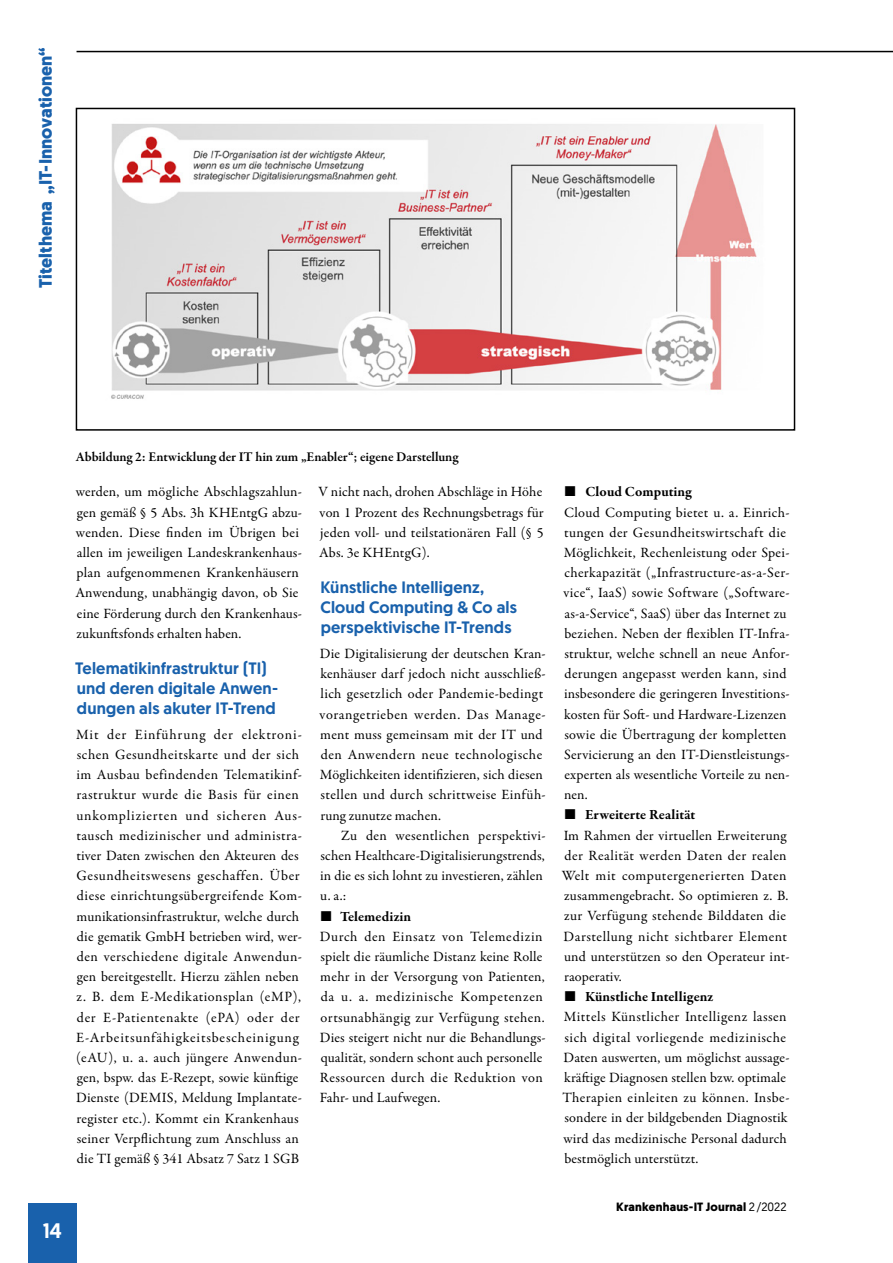
<style>
.page{position:relative;width:893px;height:1263px;background:#fff}
.page>*{position:absolute;margin:0;border:0;box-sizing:border-box;transform-origin:0 0}
.t1{font:500 21px "Geomanist";color:#fff}
.t2{font:700 18px "Geomanist";letter-spacing:.005em;color:#1961ac}
.t3{font:500 16.5px/20px "Geomanist";letter-spacing:.01em;color:#1961ac}
.t4{font:14.25px/20.2px "Garamond Premr Pro";letter-spacing:.02em;color:#000}
.t5{font:600 13.5px "Garamond Premr Pro";letter-spacing:-.005em;color:#000}
.t6{font:700 12px "Geomanist";letter-spacing:.015em;color:#000}
.s1{font-weight:700}
.s2{font-weight:400}
</style>
<div class="page">
<div style="left:28px;top:1203px;width:49px;height:60px;background:#1961ac"></div>
<hr style="left:77px;top:51px;width:816px;height:1px;background:#000">
<img style="left:111px;top:124px;width:646px;height:275px">
<div style="left:76px;top:108px;width:719px;height:323px;border:2px solid #000"></div>
<p class="t2" style="left:33px;top:288px;width:242px;rotate:-90deg">Titelthema „IT-Innovationen“</p>
<p class="t5" style="left:76px;top:449px;width:384px">Abbildung 2: Entwicklung der IT hin zum „Enabler“; eigene Darstellung</p>
<p class="t4" style="left:75px;top:482px;width:228px">werden, um mögliche Abschlagszahlun&shy;gen gemäß § 5 Abs. 3h KHEntgG abzu&shy;wenden. Diese finden im Übrigen bei allen im jeweiligen Landeskrankenhaus&shy;plan aufgenommenen Krankenhäusern Anwendung, unabhängig davon, ob Sie eine Förderung durch den Krankenhaus&shy;zukunftsfonds erhalten haben.</p>
<p class="t3" style="left:75px;top:658px;width:205px">Telematikinfrastruktur (TI) und deren digitale Anwen&shy;dungen als akuter IT-Trend</p>
<p class="t4" style="left:76px;top:725px;width:227px">Mit der Einführung der elektroni&shy;schen Gesundheitskarte und der sich im Ausbau befindenden Telematikinf&shy;rastruktur wurde die Basis für einen unkomplizierten und sicheren Aus&shy;tausch medizinischer und administra&shy;tiver Daten zwischen den Akteuren des Gesundheitswesens geschaffen. Über diese einrichtungsübergreifende Kom&shy;munikationsinfrastruktur, welche durch die gematik GmbH betrieben wird, wer&shy;den verschiedene digitale Anwendun&shy;gen bereitgestellt. Hierzu zählen neben z. B. dem E-Medikationsplan (eMP), der E-Patientenakte (ePA) oder der E-Arbeitsunfähigkeitsbescheinigung (eAU), u. a. auch jüngere Anwendun&shy;gen, bspw. das E-Rezept, sowie künftige Dienste (DEMIS, Meldung Implantate&shy;register etc.). Kommt ein Krankenhaus seiner Verpflichtung zum Anschluss an die TI gemäß § 341 Absatz 7 Satz 1 SGB</p>
<p class="t4" style="left:318px;top:482px;width:227px;text-align:justify">V nicht nach, drohen Abschläge in Höhe von 1 Prozent des Rechnungsbetrags für jeden voll- und teilstationären Fall (§ 5<br>Abs. 3e KHEntgG).</p>
<p class="t3" style="left:321px;top:577px;width:198px">Künstliche Intelligenz,<br>Cloud Computing &amp; Co als perspektivische IT-Trends</p>
<p class="t4" style="left:320px;top:644px;width:228px">Die Digitalisierung der deutschen Kran&shy;kenhäuser darf jedoch nicht ausschließ&shy;lich gesetzlich oder Pandemie-bedingt vorangetrieben werden. Das Manage&shy;ment muss gemeinsam mit der IT und den Anwendern neue technologische Möglichkeiten identifizieren, sich diesen stellen und durch schrittweise Einfüh&shy;rung zunutze machen.</p>
<p class="t4" style="left:320px;top:825px;width:227px;text-indent:21px">Zu den wesentlichen perspektivi&shy;schen Healthcare-Digitalisierungstrends, in die es sich lohnt zu investieren, zählen u. a.:</p>
<p class="t4" style="left:320px;top:906px;width:227px">■ <span class="s1">Telemedizin<br></span>Durch den Einsatz von Telemedizin spielt die räumliche Distanz keine Rolle mehr in der Versorgung von Patienten, da u. a. medizinische Kompetenzen ortsunabhängig zur Verfügung stehen.<br>Dies steigert nicht nur die Behandlungs&shy;qualität, sondern schont auch personelle Ressourcen durch die Reduktion von Fahr- und Laufwegen.</p>
<h1 class="t1" style="left:43px;top:1216px;width:21px">14</h1>
<p class="t4" style="left:563px;top:482px;width:228px">■ <span class="s1">Cloud Computing<br></span>Cloud Computing bietet u. a. Einrich&shy;tungen der Gesundheitswirtschaft die Möglichkeit, Rechenleistung oder Spei&shy;cherkapazität („Infrastructure-as-a-Ser&shy;vice“, IaaS) sowie Software („Software&shy;as-a-Service“, SaaS) über das Internet zu beziehen. Neben der flexiblen IT-Infra&shy;struktur, welche schnell an neue Anfor&shy;derungen angepasst werden kann, sind insbesondere die geringeren Investitions&shy;kosten für Soft- und Hardware-Lizenzen sowie die Übertragung der kompletten Servicierung an den IT-Dienstleistungs&shy;experten als wesentliche Vorteile zu nen&shy;nen.</p>
<p class="t4" style="left:562px;top:805px;width:229px">■ <span class="s1">Erweiterte Realität<br></span>Im Rahmen der virtuellen Erweiterung der Realität werden Daten der realen Welt mit computergenerierten Daten zusammengebracht. So optimieren z. B. zur Verfügung stehende Bilddaten die Darstellung nicht sichtbarer Element und unterstützen so den Operateur int&shy;raoperativ.</p>
<p class="t4" style="left:562px;top:987px;width:229px">■ <span class="s1">Künstliche Intelligenz<br></span>Mittels Künstlicher Intelligenz lassen sich digital vorliegende medizinische Daten auswerten, um möglichst aussage&shy;kräftige Diagnosen stellen bzw. optimale Therapien einleiten zu können. Insbe&shy;sondere in der bildgebenden Diagnostik wird das medizinische Personal dadurch bestmöglich unterstützt.</p>
<p class="t6" style="left:616px;top:1199px;width:172px">Krankenhaus-IT Journal <span class="s2">2/2022</span></p>
</div>
